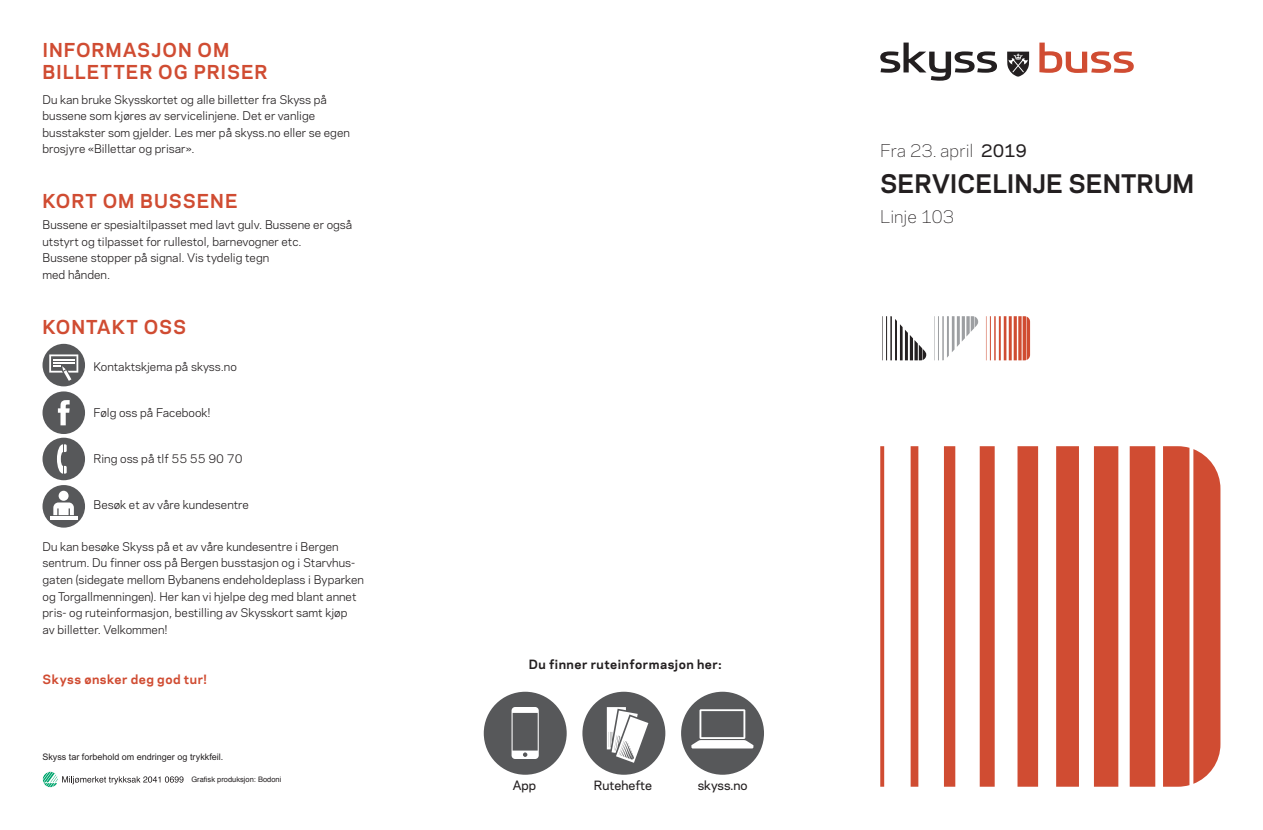
<style>
.page{position:relative;width:1263px;height:830px;background:#fff}
.page>*{position:absolute;margin:0;border:0;box-sizing:border-box;transform-origin:0 0}
.t1{font:700 24px "Galaxie Polaris";color:#231f20}
.t2{font:700 18px/21.6px "Galaxie Polaris";letter-spacing:.055em;color:#d04c32}
.t3{font:300 16.5px "Galaxie Polaris";letter-spacing:-.01em;color:#231f20}
.t4{font:700 12px "Galaxie Polaris";letter-spacing:.04em;color:#231f20}
.t5{font:700 12px "Galaxie Polaris";letter-spacing:.04em;color:#d04c32}
.t6{font:500 12px "Galaxie Polaris";color:#231f20}
.t7{font:11.25px/16.5px "Galaxie Polaris";color:#231f20}
.t8{font:9px "Arial MT Pro";color:#231f20}
.t9{font:7.5px "Helvetica";color:#231f20}
.s1{font-weight:500}
</style>
<div class="page">
<div style="left:582px;top:691px;width:83px;height:83px;background:#57585a;border-radius:50%"></div>
<div style="left:681px;top:691px;width:83px;height:83px;background:#57585a;border-radius:50%"></div>
<div style="left:484px;top:691px;width:83px;height:83px;background:#57585a;border-radius:50%"></div>
<svg style="left:511px;top:707px;width:28px;height:51px"></svg>
<svg style="left:607px;top:707px;width:41px;height:55px"></svg>
<svg style="left:691px;top:709px;width:62px;height:39px"></svg>
<svg style="left:880px;top:446px;width:340px;height:340px;fill:#d04c32"></svg>
<svg style="left:1007px;top:52px;width:22px;height:25px"></svg>
<svg style="left:880px;top:43px;width:117px;height:38px"></svg>
<svg style="left:1039px;top:43px;width:95px;height:30px"></svg>
<svg style="left:934px;top:316px;width:44px;height:44px"></svg>
<svg style="left:882px;top:316px;width:44px;height:44px"></svg>
<svg style="left:986px;top:316px;width:44px;height:44px"></svg>
<svg style="left:43px;top:772px;width:141px;height:14px"></svg>
<div style="left:43px;top:343px;width:42px;height:43px;background:#57585a;border-radius:50%"></div>
<svg style="left:49px;top:354px;width:29px;height:26px"></svg>
<div style="left:43px;top:391px;width:42px;height:43px;background:#57585a;border-radius:50%"></div>
<svg style="left:58px;top:400px;width:12px;height:25px"></svg>
<svg style="left:43px;top:437px;width:42px;height:43px"></svg>
<div style="left:43px;top:485px;width:42px;height:42px;background:#57585a;border-radius:50%"></div>
<svg style="left:53px;top:502px;width:21px;height:13px"></svg>
<div style="left:59px;top:490px;width:10px;height:10px;background:#fff;border-radius:50%"></div>
<hr style="left:50px;top:516px;width:27px;height:3px;background:#fff">
<h2 class="t2" style="left:43px;top:38px;width:226px">INFORMASJON OM<br>BILLETTER OG PRISER</h2>
<p class="t7" style="left:43px;top:90px;width:309px">Du kan bruke Skysskortet og alle billetter fra Skyss på bussene som kjøres av servicelinjene. Det er vanlige busstakster som gjelder. Les mer på skyss.no eller se egen brosjyre «Billettar og prisar».</p>
<h2 class="t2" style="left:43px;top:189px;width:197px">KORT OM BUSSENE</h2>
<p class="t7" style="left:43px;top:216px;width:311px">Bussene er spesialtilpasset med lavt gulv. Bussene er også utstyrt og tilpasset for rullestol, barnevogner etc.<br>Bussene stopper på signal. Vis tydelig tegn<br>med hånden.</p>
<h2 class="t2" style="left:43px;top:315px;width:145px">KONTAKT OSS</h2>
<p class="t7" style="left:94px;top:358px;width:145px">Kontaktskjema på skyss.no</p>
<p class="t7" style="left:94px;top:403px;width:119px">Følg oss på Facebook!</p>
<p class="t7" style="left:94px;top:449px;width:151px">Ring oss på tlf 55 55 90 70</p>
<p class="t7" style="left:94px;top:495px;width:157px">Besøk et av våre kundesentre</p>
<p class="t7" style="left:43px;top:537px;width:323px">Du kan besøke Skyss på et av våre kundesentre i Bergen sentrum. Du finner oss på Bergen busstasjon og i Starvhus&shy;gaten (sidegate mellom Bybanens endeholdeplass i Byparken og Torgallmenningen). Her kan vi hjelpe deg med blant annet pris- og ruteinformasjon, bestilling av Skysskort samt kjøp<br>av billetter. Velkommen!</p>
<p class="t5" style="left:43px;top:669px;width:166px">Skyss ønsker deg god tur!</p>
<p class="t8" style="left:43px;top:751px;width:182px">Skyss tar forbehold om endringer og trykkfeil.</p>
<p class="t9" style="left:191px;top:773px;width:92px">Grafisk produksjon: Bodoni</p>
<h3 class="t3" style="left:880px;top:138px;width:148px">Fra 23. april <span class="s1">2019</span></h3>
<h1 class="t1" style="left:880px;top:166px;width:316px">SERVICELINJE SENTRUM</h1>
<h3 class="t3" style="left:880px;top:204px;width:76px">Linje 103</h3>
<p class="t4" style="left:529px;top:655px;width:194px">Du finner ruteinformasjon her:</p>
<p class="t6" style="left:513px;top:776px;width:25px">App</p>
<p class="t6" style="left:594px;top:776px;width:60px">Rutehefte</p>
<p class="t6" style="left:698px;top:776px;width:51px">skyss.no</p>
</div>
